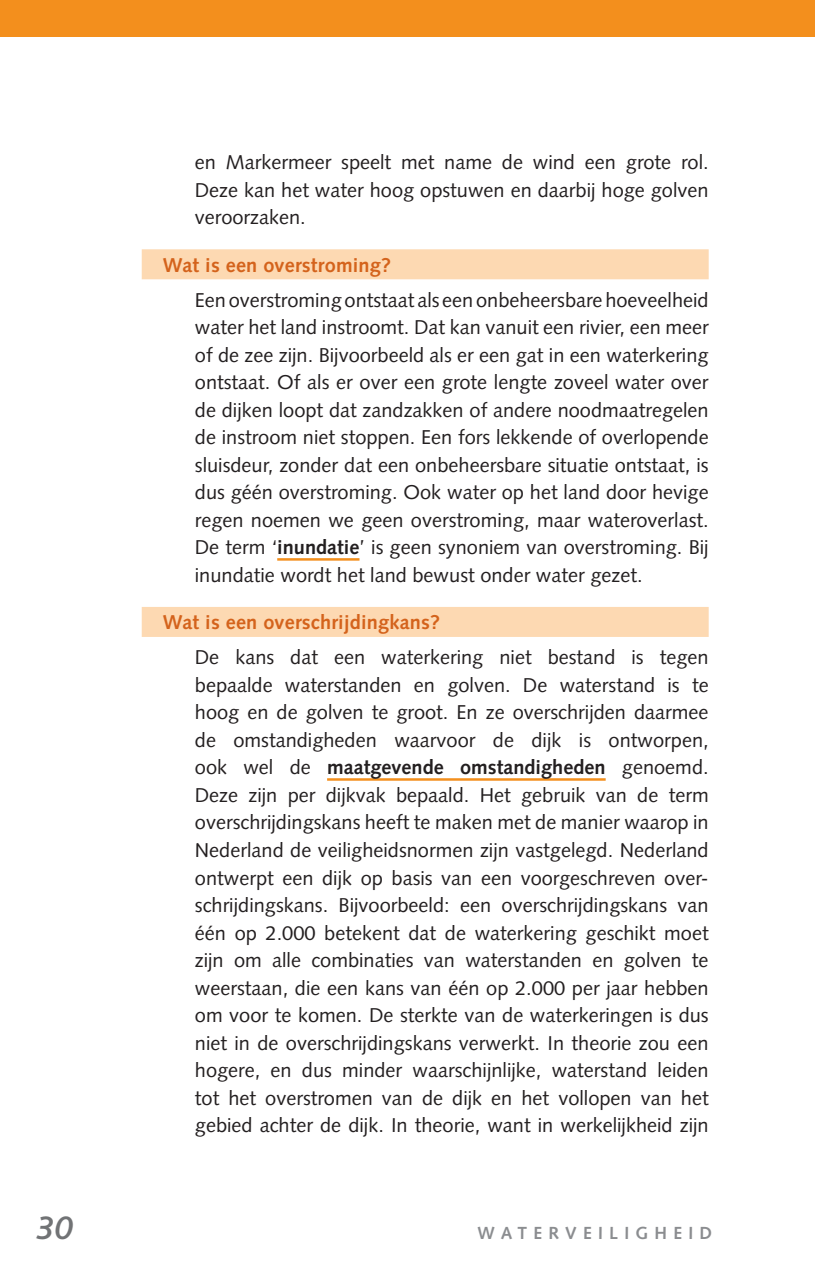
<style>
.page{position:relative;width:815px;height:1276px;background:#fff}
.page>*{position:absolute;margin:0;border:0;box-sizing:border-box;transform-origin:0 0}
.t1{font:italic 700 32.5px "Syntax";color:#717375}
.t2{font:20px/27.5px "Syntax";color:#231f20;text-align:justify}
.t3{font:700 20px "Syntax";letter-spacing:.01em;color:#d4631c}
.t4{font:700 17.5px "Syntax";letter-spacing:.36em;color:#8b8d90}
.s1{font-weight:700}
</style>
<div class="page">
<div style="left:142px;top:249px;width:567px;height:30px;background:#fdd9b2"></div>
<hr style="left:277px;top:558px;width:82px;height:2px;background:#f38f1d">
<div style="left:142px;top:607px;width:567px;height:30px;background:#fdd9b2"></div>
<hr style="left:327px;top:778px;width:279px;height:2px;background:#f38f1d">
<div style="left:0;top:0;width:815px;height:37px;background:#f38f1d"></div>
<p class="t2" style="left:195px;top:149px;width:515px">en Markermeer speelt met name de wind een grote rol.<br>Deze kan het water hoog opstuwen en daarbij hoge golven veroorzaken.</p>
<p class="t3" style="left:163px;top:253px;width:230px">Wat is een overstroming?</p>
<p class="t2" style="left:195px;top:286px;width:515px">Een overstroming ontstaat als een onbeheersbare hoeveelheid water het land instroomt. Dat kan vanuit een rivier, een meer of de zee zijn. Bijvoorbeeld als er een gat in een waterkering ontstaat. Of als er over een grote lengte zoveel water over de dijken loopt dat zandzakken of andere noodmaatregelen de instroom niet stoppen. Een fors lekkende of overlopende sluisdeur, zonder dat een onbeheersbare situatie ontstaat, is dus géén overstroming. Ook water op het land door hevige regen noemen we geen overstroming, maar wateroverlast.<br>De term ‘<span class="s1">inundatie</span>’ is geen synoniem van overstroming. Bij inundatie wordt het land bewust onder water gezet.</p>
<p class="t3" style="left:163px;top:611px;width:279px">Wat is een overschrijdingkans?</p>
<p class="t2" style="left:195px;top:644px;width:515px;text-align:left">De kans dat een waterkering niet bestand is tegen bepaalde waterstanden en golven. De waterstand is te hoog en de golven te groot. En ze overschrijden daarmee de omstandigheden waarvoor de dijk is ontworpen, ook wel de <span class="s1">maatgevende omstandigheden</span> genoemd.<br>Deze zijn per dijkvak bepaald. Het gebruik van de term overschrijdingskans heeft te maken met de manier waarop in Nederland de veiligheidsnormen zijn vastgelegd. Nederland ontwerpt een dijk op basis van een voorgeschreven over&shy;schrijdingskans. Bijvoorbeeld: een overschrijdingskans van één op 2.000 betekent dat de waterkering geschikt moet zijn om alle combinaties van waterstanden en golven te weerstaan, die een kans van één op 2.000 per jaar hebben om voor te komen. De sterkte van de waterkeringen is dus niet in de overschrijdingskans verwerkt. In theorie zou een hogere, en dus minder waarschijnlijke, waterstand leiden tot het overstromen van de dijk en het vollopen van het gebied achter de dijk. In theorie, want in werkelijkheid zijn</p>
<h1 class="t1" style="left:37px;top:1208px;width:38px">30</h1>
<p class="t4" style="left:478px;top:1223px;width:236px">waterveiligheid</p>
</div>
